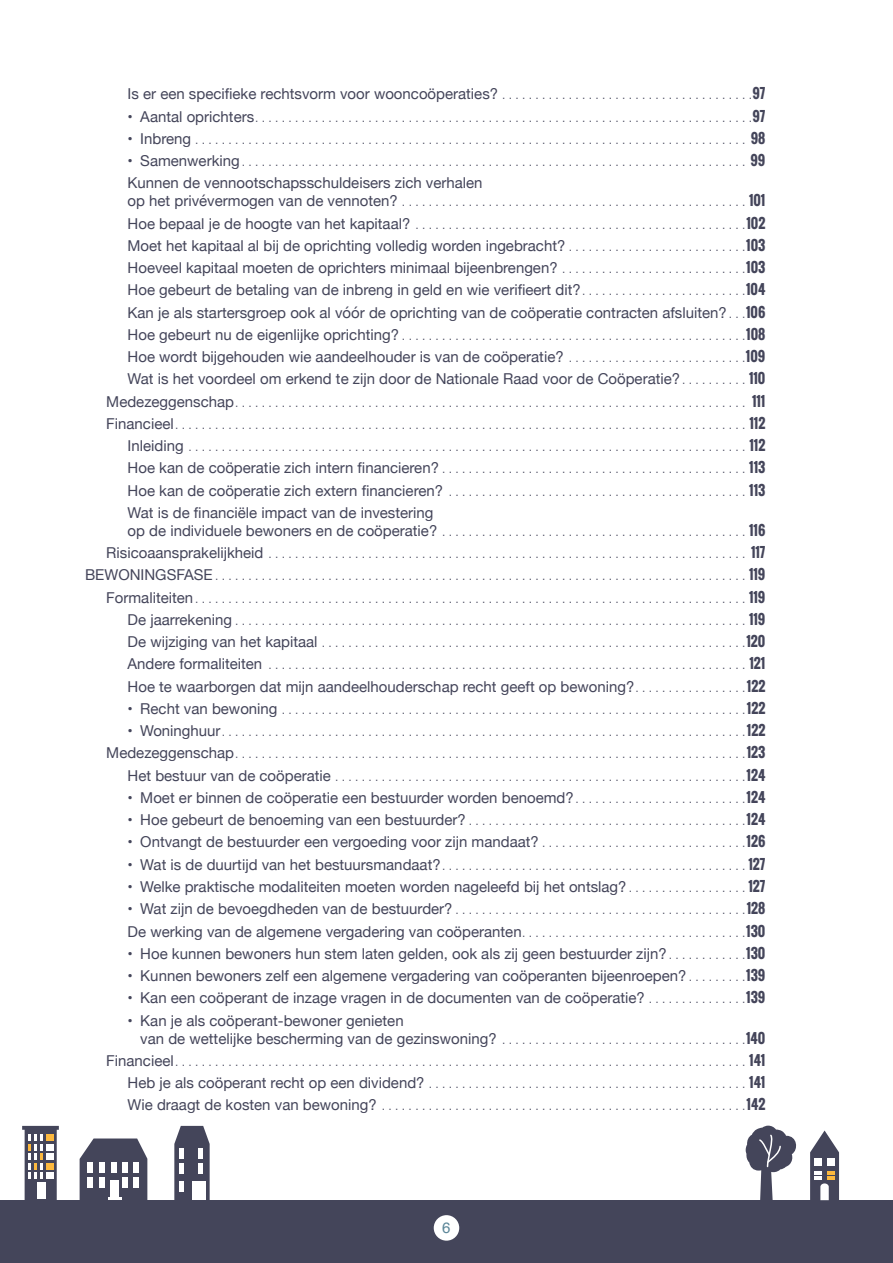
<style>
.page{position:relative;width:893px;height:1263px;background:#fff}
.page>*{position:absolute;margin:0;border:0;box-sizing:border-box;transform-origin:0 0}
.t1{font:15px/22.2px "Helvetica Neue";color:#44455a}
.t2{font:15px "Helvetica";color:#5b8698}
.t3{font:300 12px/22.2px "Helvetica Neue";color:#44455a;text-align:right}
.s1{font-weight:300;font-size:12px}
.s2{font-family:"Oswald";font-weight:700;font-size:13.5px}
.s3{font-weight:400;font-size:15px}
</style>
<div class="page">
<div style="left:0;top:1200px;width:893px;height:63px;background:#44455a"></div>
<svg style="left:174px;top:1126px;width:36px;height:74px;background:#545568"></svg>
<div style="left:179px;top:1148px;width:5px;height:11px;background:#fff"></div>
<hr style="left:198px;top:1148px;width:4px;height:11px;background:#fff">
<div style="left:179px;top:1163px;width:5px;height:11px;background:#fff"></div>
<div style="left:179px;top:1181px;width:5px;height:11px;background:#fff"></div>
<hr style="left:198px;top:1163px;width:4px;height:11px;background:#fff">
<div style="left:192px;top:1181px;width:14px;height:19px;background:#fff"></div>
<svg style="left:22px;top:1126px;width:37px;height:74px"></svg>
<div style="left:37px;top:1182px;width:9px;height:17px;background:#fff"></div>
<svg style="left:80px;top:1138px;width:67px;height:62px"></svg>
<svg style="left:810px;top:1130px;width:29px;height:71px"></svg>
<svg style="left:746px;top:1125px;width:51px;height:75px"></svg>
<div style="left:434px;top:1215px;width:25px;height:26px;background:#fff;border-radius:50%"></div>
<p class="t1" style="left:128px;top:84px;width:639px">Is er een specifieke rechtsvorm voor wooncoöperaties? <span class="s1">. . . . . . . . . . . . . . . . . . . . . . . . . . . . . . . . . . . . .</span> <span class="s2">97</span></p>
<p class="t3" style="left:128px;top:105px;width:639px"><span class="s3">• Aantal oprichters</span> . . . . . . . . . . . . . . . . . . . . . . . . . . . . . . . . . . . . . . . . . . . . . . . . . . . . . . . . . . . . . . . . . . . . . . . . . . <span class="s2">97</span></p>
<p class="t3" style="left:128px;top:128px;width:639px"><span class="s3">• Inbreng</span> . . . . . . . . . . . . . . . . . . . . . . . . . . . . . . . . . . . . . . . . . . . . . . . . . . . . . . . . . . . . . . . . . . . . . . . . . . . . . . . . . . . <span class="s2">98</span></p>
<p class="t3" style="left:128px;top:150px;width:639px"><span class="s3">• Samenwerking</span> . . . . . . . . . . . . . . . . . . . . . . . . . . . . . . . . . . . . . . . . . . . . . . . . . . . . . . . . . . . . . . . . . . . . . . . . . . . . <span class="s2">99</span></p>
<p class="t1" style="left:128px;top:173px;width:357px">Kunnen de vennootschapsschuldeisers zich verhalen</p>
<p class="t3" style="left:128px;top:190px;width:639px;text-align:left"><span class="s3">op het privévermogen van de vennoten?</span> . . . . . . . . . . . . . . . . . . . . . . . . . . . . . . . . . . . . . . . . . . . . . . . . . . . . <span class="s2">101<br></span><span class="s3">Hoe bepaal je de hoogte van het kapitaal?</span> . . . . . . . . . . . . . . . . . . . . . . . . . . . . . . . . . . . . . . . . . . . . . . . . . <span class="s2">102</span></p>
<p class="t1" style="left:128px;top:235px;width:639px;text-align:justify">Moet het kapitaal al bij de oprichting volledig worden ingebracht? <span class="s1">. . . . . . . . . . . . . . . . . . . . . . . . . .</span> <span class="s2">103<br></span>Hoeveel kapitaal moeten de oprichters minimaal bijeenbrengen? <span class="s1">. . . . . . . . . . . . . . . . . . . . . . . . . . .</span> <span class="s2">103<br></span>Hoe gebeurt de betaling van de inbreng in geld en wie verifieert dit? <span class="s1">. . . . . . . . . . . . . . . . . . . . . . . .</span> <span class="s2">104<br></span>Kan je als startersgroep ook al vóór de oprichting van de coöperatie contracten afsluiten? <span class="s1">. .</span> <span class="s2">106</span></p>
<p class="t3" style="left:128px;top:324px;width:639px"><span class="s3">Hoe gebeurt nu de eigenlijke oprichting?</span> . . . . . . . . . . . . . . . . . . . . . . . . . . . . . . . . . . . . . . . . . . . . . . . . . . . <span class="s2">108</span></p>
<p class="t1" style="left:128px;top:347px;width:639px">Hoe wordt bijgehouden wie aandeelhouder is van de coöperatie? <span class="s1">. . . . . . . . . . . . . . . . . . . . . . . . . .</span> <span class="s2">109<br></span>Wat is het voordeel om erkend te zijn door de Nationale Raad voor de Coöperatie? <span class="s1">. . . . . . . . . .</span> <span class="s2">110</span></p>
<p class="t3" style="left:106px;top:390px;width:661px"><span class="s3">Medezeggenschap</span> . . . . . . . . . . . . . . . . . . . . . . . . . . . . . . . . . . . . . . . . . . . . . . . . . . . . . . . . . . . . . . . . . . . . . . . . . . . . . <span class="s2">111<br></span><span class="s3">Financieel</span> . . . . . . . . . . . . . . . . . . . . . . . . . . . . . . . . . . . . . . . . . . . . . . . . . . . . . . . . . . . . . . . . . . . . . . . . . . . . . . . . . . . . . . <span class="s2">112<br></span><span class="s3">Inleiding</span> . . . . . . . . . . . . . . . . . . . . . . . . . . . . . . . . . . . . . . . . . . . . . . . . . . . . . . . . . . . . . . . . . . . . . . . . . . . . . . . . . . . . <span class="s2">112<br></span><span class="s3">Hoe kan de coöperatie zich intern financieren?</span> . . . . . . . . . . . . . . . . . . . . . . . . . . . . . . . . . . . . . . . . . . . . . . <span class="s2">113<br></span><span class="s3">Hoe kan de coöperatie zich extern financieren?</span> . . . . . . . . . . . . . . . . . . . . . . . . . . . . . . . . . . . . . . . . . . . . . <span class="s2">113</span></p>
<p class="t1" style="left:128px;top:502px;width:307px">Wat is de financiële impact van de investering</p>
<p class="t3" style="left:85px;top:520px;width:682px"><span class="s3">op de individuele bewoners en de coöperatie?</span> . . . . . . . . . . . . . . . . . . . . . . . . . . . . . . . . . . . . . . . . . . . . . . <span class="s2">116<br></span><span class="s3">Risicoaansprakelijkheid</span> . . . . . . . . . . . . . . . . . . . . . . . . . . . . . . . . . . . . . . . . . . . . . . . . . . . . . . . . . . . . . . . . . . . . . . . . <span class="s2">117<br></span><span class="s3">BEWONINGSFASE</span> . . . . . . . . . . . . . . . . . . . . . . . . . . . . . . . . . . . . . . . . . . . . . . . . . . . . . . . . . . . . . . . . . . . . . . . . . . . . . . . . <span class="s2">119<br></span><span class="s3">Formaliteiten</span> . . . . . . . . . . . . . . . . . . . . . . . . . . . . . . . . . . . . . . . . . . . . . . . . . . . . . . . . . . . . . . . . . . . . . . . . . . . . . . . . . . . <span class="s2">119<br></span><span class="s3">De jaarrekening</span> . . . . . . . . . . . . . . . . . . . . . . . . . . . . . . . . . . . . . . . . . . . . . . . . . . . . . . . . . . . . . . . . . . . . . . . . . . . . . <span class="s2">119<br></span><span class="s3">De wijziging van het kapitaal</span> . . . . . . . . . . . . . . . . . . . . . . . . . . . . . . . . . . . . . . . . . . . . . . . . . . . . . . . . . . . . . . . <span class="s2">120<br></span><span class="s3">Andere formaliteiten</span> . . . . . . . . . . . . . . . . . . . . . . . . . . . . . . . . . . . . . . . . . . . . . . . . . . . . . . . . . . . . . . . . . . . . . . . . <span class="s2">121</span></p>
<p class="t1" style="left:128px;top:676px;width:639px">Hoe te waarborgen dat mijn aandeelhouderschap recht geeft op bewoning? <span class="s1">. . . . . . . . . . . . . . . .</span> <span class="s2">122</span></p>
<p class="t3" style="left:128px;top:698px;width:639px"><span class="s3">• Recht van bewoning</span> . . . . . . . . . . . . . . . . . . . . . . . . . . . . . . . . . . . . . . . . . . . . . . . . . . . . . . . . . . . . . . . . . . . . . <span class="s2">122</span></p>
<p class="t3" style="left:106px;top:720px;width:661px"><span class="s3">• Woninghuur</span> . . . . . . . . . . . . . . . . . . . . . . . . . . . . . . . . . . . . . . . . . . . . . . . . . . . . . . . . . . . . . . . . . . . . . . . . . . . . . . <span class="s2">122<br></span><span class="s3">Medezeggenschap</span> . . . . . . . . . . . . . . . . . . . . . . . . . . . . . . . . . . . . . . . . . . . . . . . . . . . . . . . . . . . . . . . . . . . . . . . . . . . . <span class="s2">123<br></span><span class="s3">Het bestuur van de coöperatie</span> . . . . . . . . . . . . . . . . . . . . . . . . . . . . . . . . . . . . . . . . . . . . . . . . . . . . . . . . . . . . . <span class="s2">124</span></p>
<p class="t1" style="left:128px;top:787px;width:639px">• Moet er binnen de coöperatie een bestuurder worden benoemd? <span class="s1">. . . . . . . . . . . . . . . . . . . . . . . . .</span> <span class="s2">124</span></p>
<p class="t3" style="left:128px;top:809px;width:639px"><span class="s3">• Hoe gebeurt de benoeming van een bestuurder?</span> . . . . . . . . . . . . . . . . . . . . . . . . . . . . . . . . . . . . . . . . . <span class="s2">124</span></p>
<p class="t1" style="left:128px;top:832px;width:639px">• Ontvangt de bestuurder een vergoeding voor zijn mandaat? <span class="s1">. . . . . . . . . . . . . . . . . . . . . . . . . . . . . . .</span> <span class="s2">126</span></p>
<p class="t3" style="left:128px;top:853px;width:639px"><span class="s3">• Wat is de duurtijd van het bestuursmandaat?</span> . . . . . . . . . . . . . . . . . . . . . . . . . . . . . . . . . . . . . . . . . . . . . <span class="s2">127</span></p>
<p class="t1" style="left:128px;top:876px;width:639px">• Welke praktische modaliteiten moeten worden nageleefd bij het ontslag? <span class="s1">. . . . . . . . . . . . . . . . .</span> <span class="s2">127</span></p>
<p class="t3" style="left:128px;top:898px;width:639px"><span class="s3">• Wat zijn de bevoegdheden van de bestuurder?</span> . . . . . . . . . . . . . . . . . . . . . . . . . . . . . . . . . . . . . . . . . . . <span class="s2">128</span></p>
<p class="t1" style="left:128px;top:921px;width:639px">De werking van de algemene vergadering van coöperanten <span class="s1">. . . . . . . . . . . . . . . . . . . . . . . . . . . . . . . . .</span> <span class="s2">130</span></p>
<p class="t1" style="left:128px;top:943px;width:639px">• Hoe kunnen bewoners hun stem laten gelden, ook als zij geen bestuurder zijn? <span class="s1">. . . . . . . . . . .</span> <span class="s2">130</span></p>
<p class="t1" style="left:128px;top:965px;width:639px">• Kunnen bewoners zelf een algemene vergadering van coöperanten bijeenroepen? <span class="s1">. . . . . . . .</span> <span class="s2">139</span></p>
<p class="t1" style="left:128px;top:988px;width:639px">• Kan een coöperant de inzage vragen in de documenten van de coöperatie? <span class="s1">. . . . . . . . . . . . . .</span> <span class="s2">139</span></p>
<p class="t1" style="left:140px;top:1012px;width:627px;line-height:18px;text-indent:-13px">• Kan je als coöperant-bewoner genieten<br>van de wettelijke bescherming van de gezinswoning? <span class="s1">. . . . . . . . . . . . . . . . . . . . . . . . . . . . . . . . . . . .</span> <span class="s2">140</span></p>
<p class="t3" style="left:128px;top:1049px;width:639px;text-align:justify;text-indent:-21px"><span class="s3">Financieel</span> . . . . . . . . . . . . . . . . . . . . . . . . . . . . . . . . . . . . . . . . . . . . . . . . . . . . . . . . . . . . . . . . . . . . . . . . . . . . . . . . . . . . . . <span class="s2">141<br></span><span class="s3">Heb je als coöperant recht op een dividend?</span> . . . . . . . . . . . . . . . . . . . . . . . . . . . . . . . . . . . . . . . . . . . . . . . . <span class="s2">141<br></span><span class="s3">Wie draagt de kosten van bewoning?</span> . . . . . . . . . . . . . . . . . . . . . . . . . . . . . . . . . . . . . . . . . . . . . . . . . . . . . . <span class="s2">142</span></p>
<p class="t2" style="left:442px;top:1216px;width:10px">6</p>
</div>
